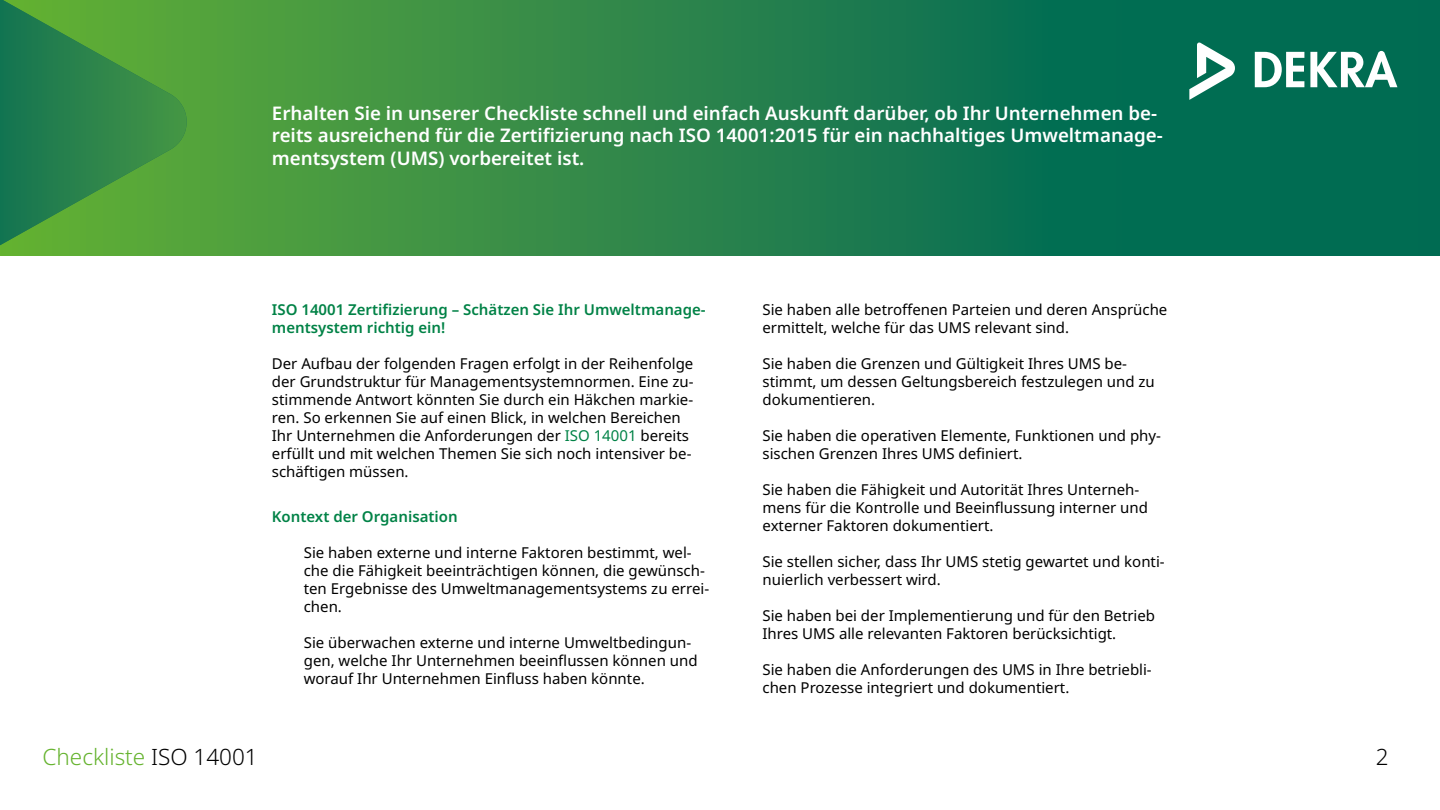
<style>
.page{position:relative;width:1440px;height:810px;background:#fff}
.page>*{position:absolute;margin:0;border:0;box-sizing:border-box;transform-origin:0 0}
.t1{font:300 22.5px "Noto Sans";color:#65b32e}
.t2{font:300 22.5px "Noto Sans";color:#000}
.t3{font:600 18.75px/22.5px "Noto Sans";color:#fff}
.t4{font:15px/18px "Noto Sans";color:#000}
.t5{font:600 15px/18px "Noto Sans";color:#008246}
.s1{color:#008246}
.s2{color:#000}
</style>
<div class="page">
<svg style="left:192px;top:0;width:1248px;height:255px;background:#21804b"></svg>
<svg style="left:0;top:0;width:192px;height:256px;background:#3b9143"></svg>
<svg style="left:1255px;top:52px;width:49px;height:35px"></svg>
<svg style="left:1310px;top:51px;width:87px;height:36px"></svg>
<svg style="left:1189px;top:42px;width:46px;height:58px"></svg>
<p class="t3" style="left:272px;top:102px;width:892px">Erhalten Sie in unserer Checkliste schnell und einfach Auskunft darüber, ob Ihr Unternehmen be&shy;reits ausreichend für die Zertifizierung nach ISO 14001:2015 für ein nachhaltiges Umweltmanage&shy;mentsystem (UMS) vorbereitet ist.</p>
<p class="t5" style="left:272px;top:301px;width:435px">ISO 14001 Zertifizierung – Schätzen Sie Ihr Umweltmanage&shy;mentsystem richtig ein!</p>
<p class="t4" style="left:272px;top:355px;width:423px">Der Aufbau der folgenden Fragen erfolgt in der Reihenfolge der Grundstruktur für Managementsystemnormen. Eine zu&shy;stimmende Antwort könnten Sie durch ein Häkchen markie&shy;ren. So erkennen Sie auf einen Blick, in welchen Bereichen Ihr Unternehmen die Anforderungen der <span class="s1">ISO 14001</span> bereits erfüllt und mit welchen Themen Sie sich noch intensiver be&shy;schäftigen müssen.</p>
<p class="t5" style="left:272px;top:508px;width:187px">Kontext der Organisation</p>
<p class="t4" style="left:304px;top:544px;width:407px">Sie haben externe und interne Faktoren bestimmt, wel&shy;che die Fähigkeit beeinträchtigen können, die gewünsch&shy;ten Ergebnisse des Umweltmanagementsystems zu errei&shy;chen.</p>
<p class="t4" style="left:304px;top:634px;width:395px">Sie überwachen externe und interne Umweltbedingun&shy;gen, welche Ihr Unternehmen beeinflussen können und worauf Ihr Unternehmen Einfluss haben könnte.</p>
<p class="t4" style="left:762px;top:301px;width:406px">Sie haben alle betroffenen Parteien und deren Ansprüche ermittelt, welche für das UMS relevant sind.</p>
<p class="t4" style="left:762px;top:355px;width:394px">Sie haben die Grenzen und Gültigkeit Ihres UMS be&shy;stimmt, um dessen Geltungsbereich festzulegen und zu dokumentieren.</p>
<p class="t4" style="left:762px;top:427px;width:400px">Sie haben die operativen Elemente, Funktionen und phy&shy;sischen Grenzen Ihres UMS definiert.</p>
<p class="t4" style="left:762px;top:481px;width:387px">Sie haben die Fähigkeit und Autorität Ihres Unterneh&shy;mens für die Kontrolle und Beeinflussung interner und externer Faktoren dokumentiert.</p>
<p class="t4" style="left:762px;top:553px;width:404px">Sie stellen sicher, dass Ihr UMS stetig gewartet und konti&shy;nuierlich verbessert wird.</p>
<p class="t4" style="left:762px;top:607px;width:394px">Sie haben bei der Implementierung und für den Betrieb<br>Ihres UMS alle relevanten Faktoren berücksichtigt.</p>
<p class="t4" style="left:762px;top:661px;width:391px">Sie haben die Anforderungen des UMS in Ihre betriebli&shy;chen Prozesse integriert und dokumentiert.</p>
<h1 class="t1" style="left:43px;top:744px;width:217px">Checkliste <span class="s2">ISO 14001</span></h1>
<h1 class="t2" style="left:1376px;top:744px;width:14px">2</h1>
</div>
